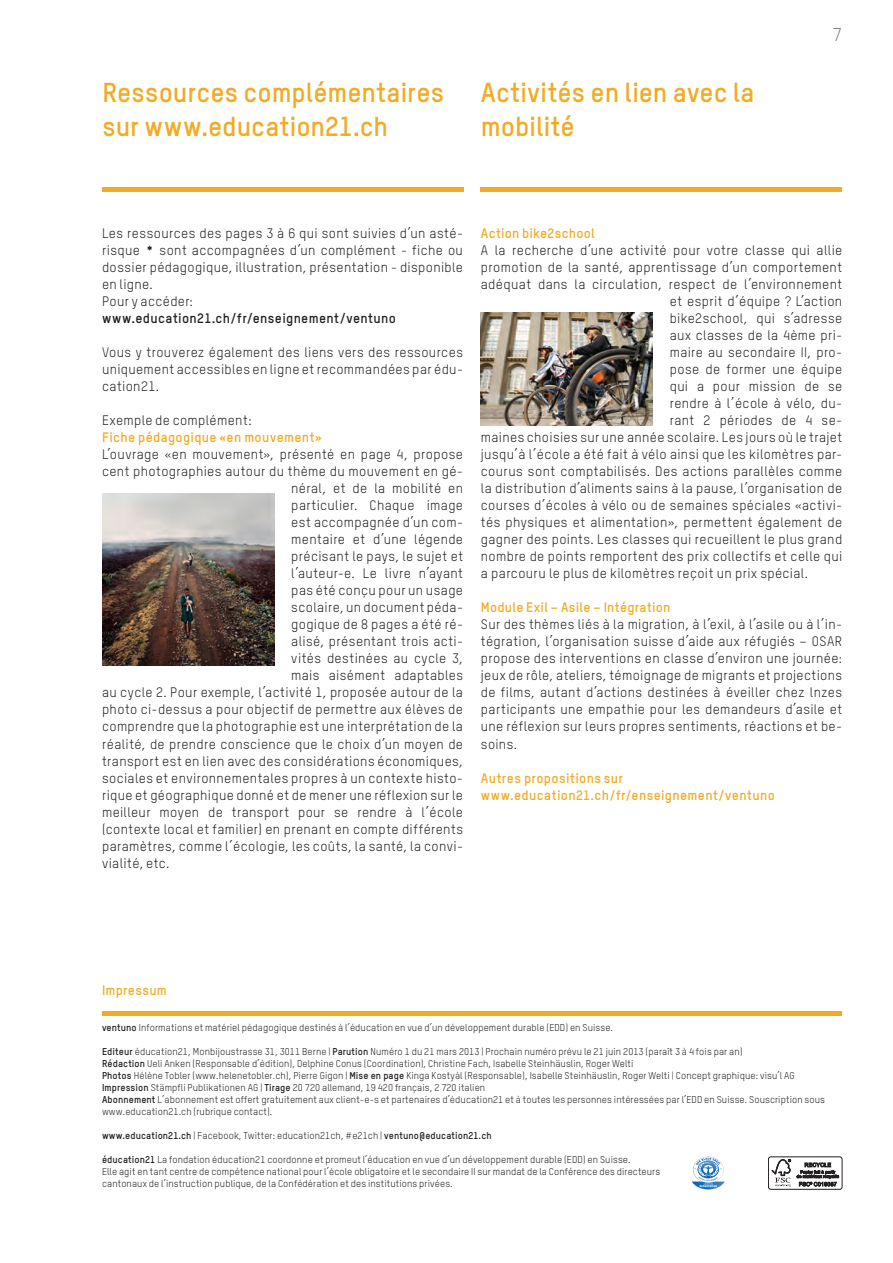
<style>
.page{position:relative;width:893px;height:1263px;background:#fff}
.page>*{position:absolute;margin:0;border:0;box-sizing:border-box;transform-origin:0 0}
.t1{font:700 27px/34px "TSTARPRO";letter-spacing:.005em;color:#f2ab24}
.t2{font:300 18px "TSTARPRO";color:#57585a}
.t3{font:13.5px/17px "TSTARPRO";letter-spacing:.025em;color:#231f20;text-align:justify}
.t4{font:700 13.5px/17px "TSTARPRO";letter-spacing:.025em;color:#f2ab24}
.t5{font:700 13.5px "TSTARPRO";letter-spacing:.025em;color:#231f20}
.t6{font:9.75px/12px "TSTARPRO";letter-spacing:.01em;color:#231f20}
.t7{font:700 9.75px "TSTARPRO";letter-spacing:.01em;color:#231f20}
.s1{font-weight:700}
.s2{font-weight:400}
</style>
<div class="page">
<hr style="left:102px;top:1011px;width:740px;height:4px;background:#f2ab24">
<hr style="left:102px;top:187px;width:361px;height:4px;background:#f2ab24">
<hr style="left:480px;top:187px;width:362px;height:4px;background:#f2ab24">
<div style="left:768px;top:1157px;width:74px;height:32px;border:1px solid #231f20;border-radius:2px"></div>
<svg style="left:772px;top:1159px;width:19px;height:28px"></svg>
<svg style="left:797px;top:1163px;width:42px;height:23px"></svg>
<img style="left:102px;top:493px;width:172px;height:172px">
<img style="left:480px;top:313px;width:173px;height:112px">
<svg style="left:692px;top:1157px;width:33px;height:32px"></svg>
<h1 class="t1" style="left:102px;top:75px;width:343px">Ressources complémentaires sur www.education21.ch</h1>
<h1 class="t1" style="left:481px;top:75px;width:275px">Activités en lien avec la mobilité</h1>
<h2 class="t2" style="left:833px;top:24px;width:11px">7</h2>
<p class="t3" style="left:102px;top:225px;width:363px;text-align:left">Les ressources des pages 3 à 6 qui sont suivies d’un asté&shy;risque <span class="s1">*</span> sont accompagnées d’un complément - fiche ou dossier pédagogique, illustration, présentation - disponible en ligne.<br>Pour y accéder:</p>
<p class="t5" style="left:102px;top:310px;width:295px">www.education21.ch/fr/enseignement/ventuno</p>
<p class="t3" style="left:102px;top:344px;width:363px">Vous y trouverez également des liens vers des ressources uniquement accessibles en ligne et recommandées par édu&shy;cation21.</p>
<p class="t3" style="left:102px;top:412px;width:151px">Exemple de complément:</p>
<p class="t4" style="left:102px;top:429px;width:221px">Fiche pédagogique «en mouvement»</p>
<p class="t3" style="left:102px;top:446px;width:362px">L’ouvrage «en mouvement», présenté en page 4, propose</p>
<p class="t3" style="left:102px;top:463px;width:363px">cent photographies autour du thème du mouvement en gé-</p>
<p class="t3" style="left:291px;top:480px;width:173px">néral, et de la mobilité en</p>
<p class="t3" style="left:291px;top:497px;width:173px">particulier. Chaque image</p>
<p class="t3" style="left:291px;top:514px;width:173px">est accompagnée d’un com-</p>
<p class="t3" style="left:291px;top:531px;width:173px">mentaire et d’une légende</p>
<p class="t3" style="left:291px;top:548px;width:173px">précisant le pays, le sujet et</p>
<p class="t3" style="left:291px;top:565px;width:173px">l’auteur-e. Le livre n’ayant</p>
<p class="t3" style="left:291px;top:582px;width:173px">pas été conçu pour un usage</p>
<p class="t3" style="left:291px;top:599px;width:173px">scolaire, un document péda-</p>
<p class="t3" style="left:291px;top:616px;width:173px">gogique de 8 pages a été ré-</p>
<p class="t3" style="left:291px;top:633px;width:173px">alisé, présentant trois acti-</p>
<p class="t3" style="left:291px;top:650px;width:173px">vités destinées au cycle 3,</p>
<p class="t3" style="left:291px;top:667px;width:173px">mais aisément adaptables</p>
<p class="t3" style="left:102px;top:684px;width:362px">au cycle 2. Pour exemple, l’activité 1, proposée autour de la</p>
<p class="t3" style="left:102px;top:701px;width:362px">photo ci-dessus a pour objectif de permettre aux élèves de</p>
<p class="t3" style="left:102px;top:718px;width:362px">comprendre que la photographie est une interprétation de la</p>
<p class="t3" style="left:102px;top:735px;width:363px">réalité, de prendre conscience que le choix d’un moyen de</p>
<p class="t3" style="left:102px;top:752px;width:362px">transport est en lien avec des considérations économiques,</p>
<p class="t3" style="left:102px;top:769px;width:363px">sociales et environnementales propres à un contexte histo-</p>
<p class="t3" style="left:102px;top:786px;width:362px">rique et géographique donné et de mener une réflexion sur le</p>
<p class="t3" style="left:102px;top:803px;width:362px">meilleur moyen de transport pour se rendre à l’école</p>
<p class="t3" style="left:102px;top:820px;width:362px">(contexte local et familier) en prenant en compte différents</p>
<p class="t3" style="left:102px;top:837px;width:363px">paramètres, comme l’écologie, les coûts, la santé, la convi-</p>
<p class="t3" style="left:102px;top:854px;width:69px">vialité, etc.</p>
<p class="t4" style="left:481px;top:224px;width:115px">Action bike2school</p>
<p class="t3" style="left:481px;top:242px;width:363px">A la recherche d’une activité pour votre classe qui allie</p>
<p class="t3" style="left:481px;top:259px;width:363px">promotion de la santé, apprentissage d’un comportement</p>
<p class="t3" style="left:481px;top:276px;width:363px">adéquat dans la circulation, respect de l’environnement</p>
<p class="t3" style="left:670px;top:293px;width:174px">et esprit d’équipe ? L’action</p>
<p class="t3" style="left:670px;top:310px;width:174px">bike2school, qui s’adresse</p>
<p class="t3" style="left:670px;top:327px;width:174px">aux classes de la 4ème pri-</p>
<p class="t3" style="left:670px;top:344px;width:174px">maire au secondaire II, pro-</p>
<p class="t3" style="left:670px;top:361px;width:174px">pose de former une équipe</p>
<p class="t3" style="left:670px;top:378px;width:174px">qui a pour mission de se</p>
<p class="t3" style="left:670px;top:395px;width:174px">rendre à l’école à vélo, du-</p>
<p class="t3" style="left:670px;top:412px;width:174px">rant 2 périodes de 4 se-</p>
<p class="t3" style="left:481px;top:429px;width:363px">maines choisies sur une année scolaire. Les jours où le trajet</p>
<p class="t3" style="left:481px;top:446px;width:363px">jusqu’à l’école a été fait à vélo ainsi que les kilomètres par-</p>
<p class="t3" style="left:481px;top:463px;width:363px">courus sont comptabilisés. Des actions parallèles comme</p>
<p class="t3" style="left:481px;top:480px;width:363px">la distribution d’aliments sains à la pause, l’organisation de</p>
<p class="t3" style="left:481px;top:497px;width:363px">courses d’écoles à vélo ou de semaines spéciales «activi-</p>
<p class="t3" style="left:481px;top:514px;width:363px">tés physiques et alimentation», permettent également de</p>
<p class="t3" style="left:481px;top:531px;width:363px">gagner des points. Les classes qui recueillent le plus grand</p>
<p class="t3" style="left:481px;top:548px;width:363px">nombre de points remportent des prix collectifs et celle qui</p>
<p class="t3" style="left:481px;top:565px;width:329px">a parcouru le plus de kilomètres reçoit un prix spécial.</p>
<p class="t4" style="left:481px;top:599px;width:191px">Module Exil – Asile – Intégration</p>
<p class="t3" style="left:481px;top:616px;width:363px">Sur des thèmes liés à la migration, à l’exil, à l’asile ou à l’in&shy;tégration, l’organisation suisse d’aide aux réfugiés – OSAR propose des interventions en classe d’environ une journée: jeux de rôle, ateliers, témoignage de migrants et projections de films, autant d’actions destinées à éveiller chez lnzes participants une empathie pour les demandeurs d’asile et une réflexion sur leurs propres sentiments, réactions et be&shy;soins.</p>
<p class="t4" style="left:481px;top:769px;width:295px">Autres propositions sur www.education21.ch/fr/enseignement/ventuno</p>
<p class="t4" style="left:102px;top:981px;width:66px">Impressum</p>
<p class="t6" style="left:102px;top:1021px;width:512px"><span class="s1">ventuno</span> Informations et matériel pédagogique destinés à l’éducation en vue d’un développement durable (EDD) en Suisse.</p>
<p class="t6" style="left:102px;top:1045px;width:724px"><span class="s1">Editeur</span> éducation21, Monbijoustrasse 31, 3011 Berne | <span class="s1">Parution</span> Numéro 1 du 21 mars 2013 | Prochain numéro prévu le 21 juin 2013 (paraît 3 à 4 fois par an)<br><span class="s1">Rédaction</span> Ueli Anken (Responsable d’édition), Delphine Conus (Coordination), Christine Fach, Isabelle Steinhäuslin, Roger Welti<br><span class="s1">Photos</span> Hélène Tobler (www.helenetobler.ch), Pierre Gigon | <span class="s1">Mise en page</span> Kinga Kostyàl (Responsable), Isabelle Steinhäuslin, Roger Welti | Concept graphique: visu’l AG <span class="s1">Impression</span> Stämpfli Publikationen AG | <span class="s1">Tirage</span> 20 720 allemand, 19 420 français, 2 720 italien<br><span class="s1">Abonnement</span> L’abonnement est offert gratuitement aux client-e-s et partenaires d’éducation21 et à toutes les personnes intéressées par l’EDD en Suisse. Souscription sous www.education21.ch (rubrique contact).</p>
<p class="t7" style="left:102px;top:1129px;width:391px">www.education21.ch <span class="s2">| Facebook, Twitter: education21ch, #e21ch |</span> ventuno@education21.ch</p>
<p class="t6" style="left:102px;top:1153px;width:560px"><span class="s1">éducation21</span> La fondation éducation21 coordonne et promeut l’éducation en vue d’un développement durable (EDD) en Suisse.<br>Elle agit en tant centre de compétence national pour l’école obligatoire et le secondaire II sur mandat de la Conférence des directeurs cantonaux de l’instruction publique, de la Confédération et des institutions privées.</p>
</div>
